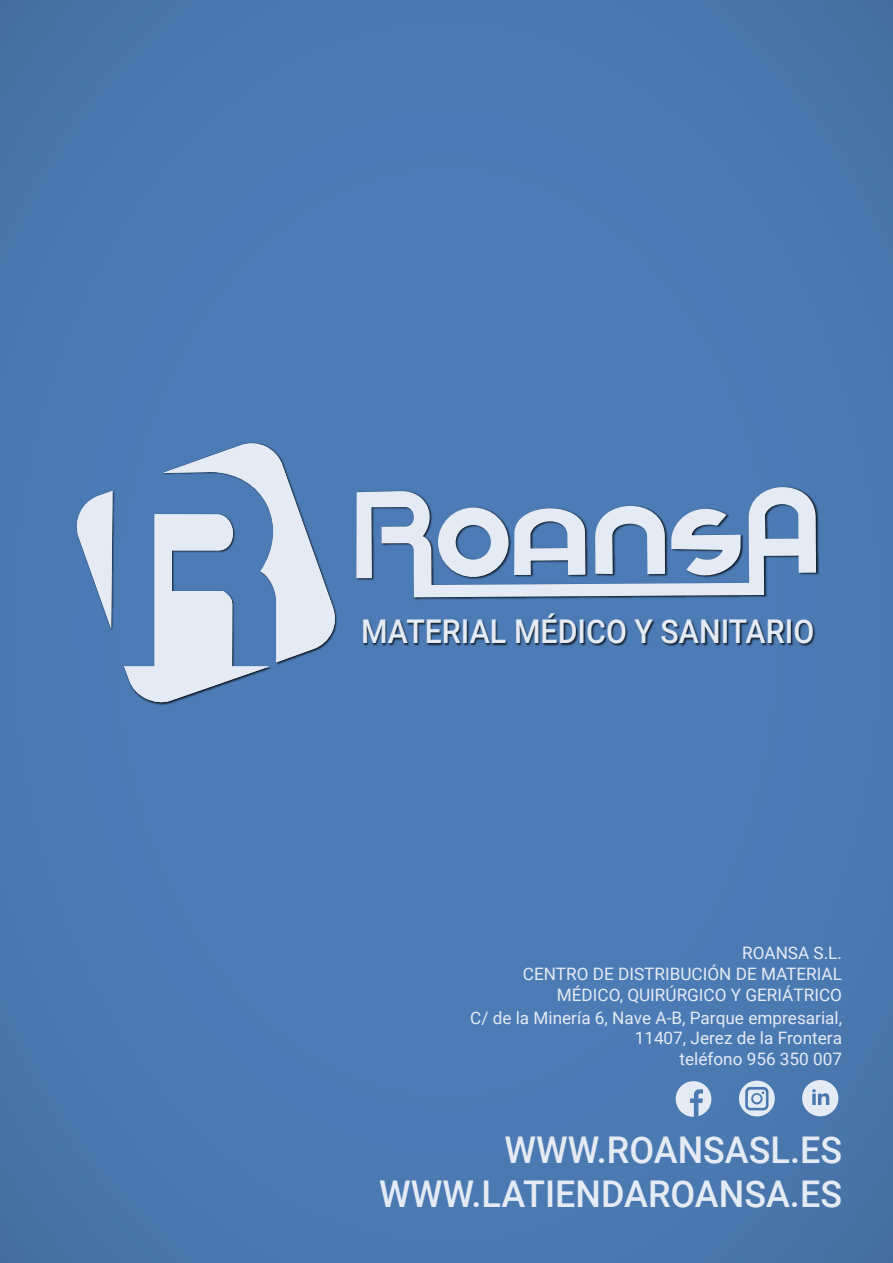
<style>
.page{position:relative;width:893px;height:1263px;background:#4b7ab3}
.page>*{position:absolute;margin:0;border:0;box-sizing:border-box;transform-origin:0 0}
.t1{font:500 36.9px/44.2px "Roboto";color:#e4ebf4;text-align:right}
.t2{font:500 32.7px "Roboto";color:#e4ebf4;scale:.93 1}
.t3{font:17.25px/20.5px "Roboto";color:#e4ebf4;text-align:right}
</style>
<div class="page">
<img style="left:110px;top:491px;width:709px;height:214px">
<svg style="left:356px;top:486px;width:460px;height:111px"></svg>
<svg style="left:124px;top:442px;width:212px;height:261px"></svg>
<svg style="left:76px;top:491px;width:37px;height:137px"></svg>
<svg style="left:739px;top:1080px;width:36px;height:36px"></svg>
<div style="left:753px;top:1095px;width:8px;height:7px;background:#e4ebf4;border-radius:50%"></div>
<svg style="left:676px;top:1081px;width:35px;height:36px"></svg>
<svg style="left:802px;top:1080px;width:36px;height:36px"></svg>
<h2 class="t2" style="left:361px;top:609px;width:489px">MATERIAL MÉDICO Y SANITARIO</h2>
<p class="t3" style="left:523px;top:942px;width:321px">ROANSA S.L.<br>CENTRO DE DISTRIBUCIÓN DE MATERIAL<br>MÉDICO, QUIRÚRGICO Y GERIÁTRICO</p>
<p class="t3" style="left:470px;top:1007px;width:373px">C/ de la Minería 6, Nave A-B, Parque empresarial,<br>11407, Jerez de la Frontera<br>teléfono 956 350 007</p>
<h1 class="t1" style="left:379px;top:1126px;width:464px">WWW.ROANSASL.ES<br>WWW.LATIENDAROANSA.ES</h1>
</div>
